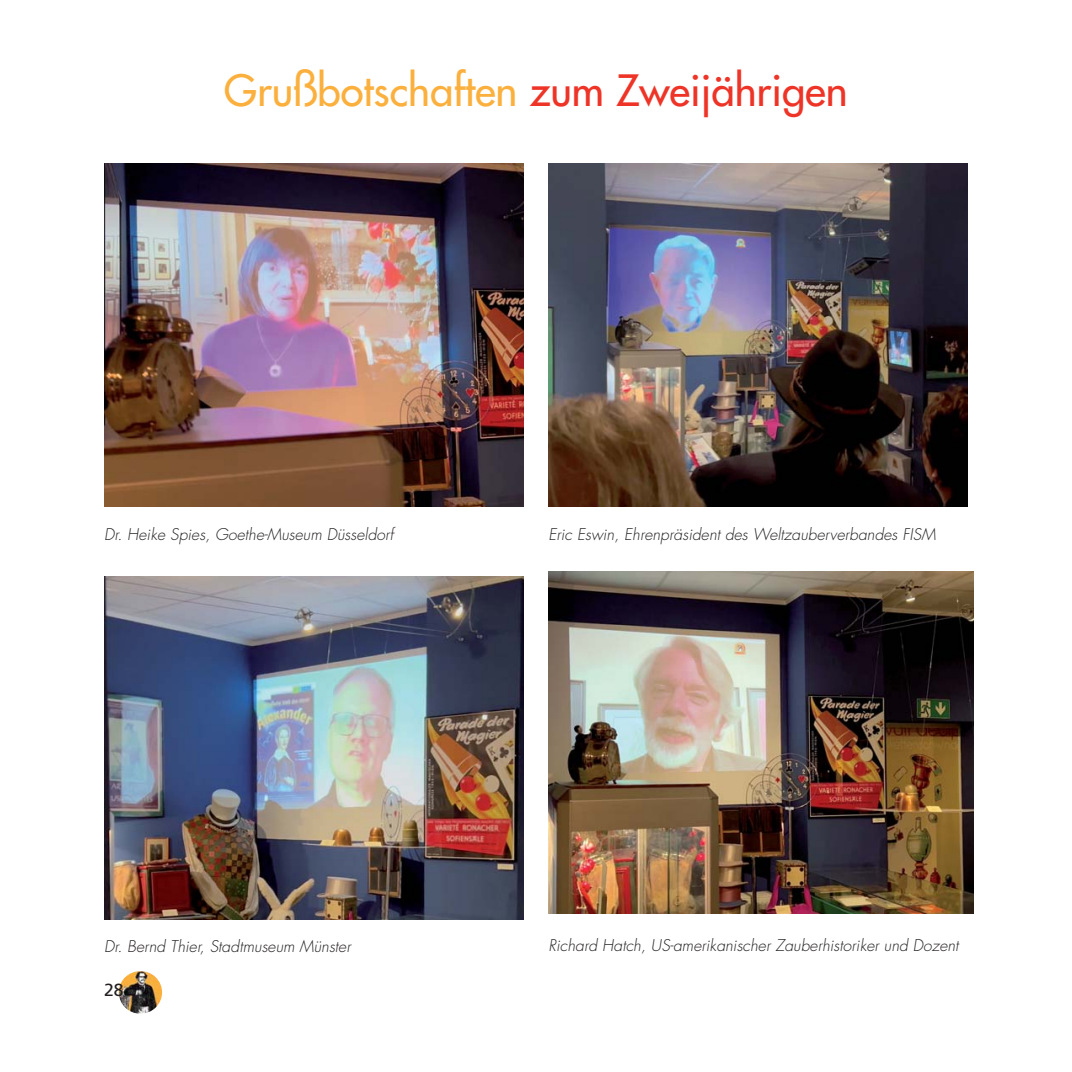
<style>
.page{position:relative;width:1072px;height:1072px;background:#fff}
.page>*{position:absolute;margin:0;border:0;box-sizing:border-box;transform-origin:0 0}
.t1{font:42px "Futura";color:#fbb03e}
.t2{font:17.5px "Frutiger";color:#231f20}
.t3{font:italic 300 15.75px "Futura";color:#231f20}
.s1{color:#ee3427}
</style>
<div class="page">
<img style="left:119px;top:971px;width:43px;height:42px">
<img style="left:104px;top:164px;width:419px;height:342px">
<img style="left:548px;top:164px;width:419px;height:342px">
<img style="left:104px;top:577px;width:419px;height:342px">
<img style="left:548px;top:571px;width:425px;height:342px">
<h1 class="t1" style="left:224px;top:69px;width:625px">Grußbotschaften <span class="s1">zum Zweijährigen</span></h1>
<p class="t3" style="left:104px;top:527px;width:291px">Dr. Heike Spies, Goethe-Museum Düsseldorf</p>
<p class="t3" style="left:548px;top:527px;width:391px">Eric Eswin, Ehrenpräsident des Weltzauberverbandes FISM</p>
<p class="t3" style="left:104px;top:939px;width:251px">Dr. Bernd Thier, Stadtmuseum Münster</p>
<p class="t3" style="left:548px;top:938px;width:414px">Richard Hatch, US-amerikanischer Zauberhistoriker und Dozent</p>
<p class="t2" style="left:104px;top:982px;width:21px">28</p>
</div>
